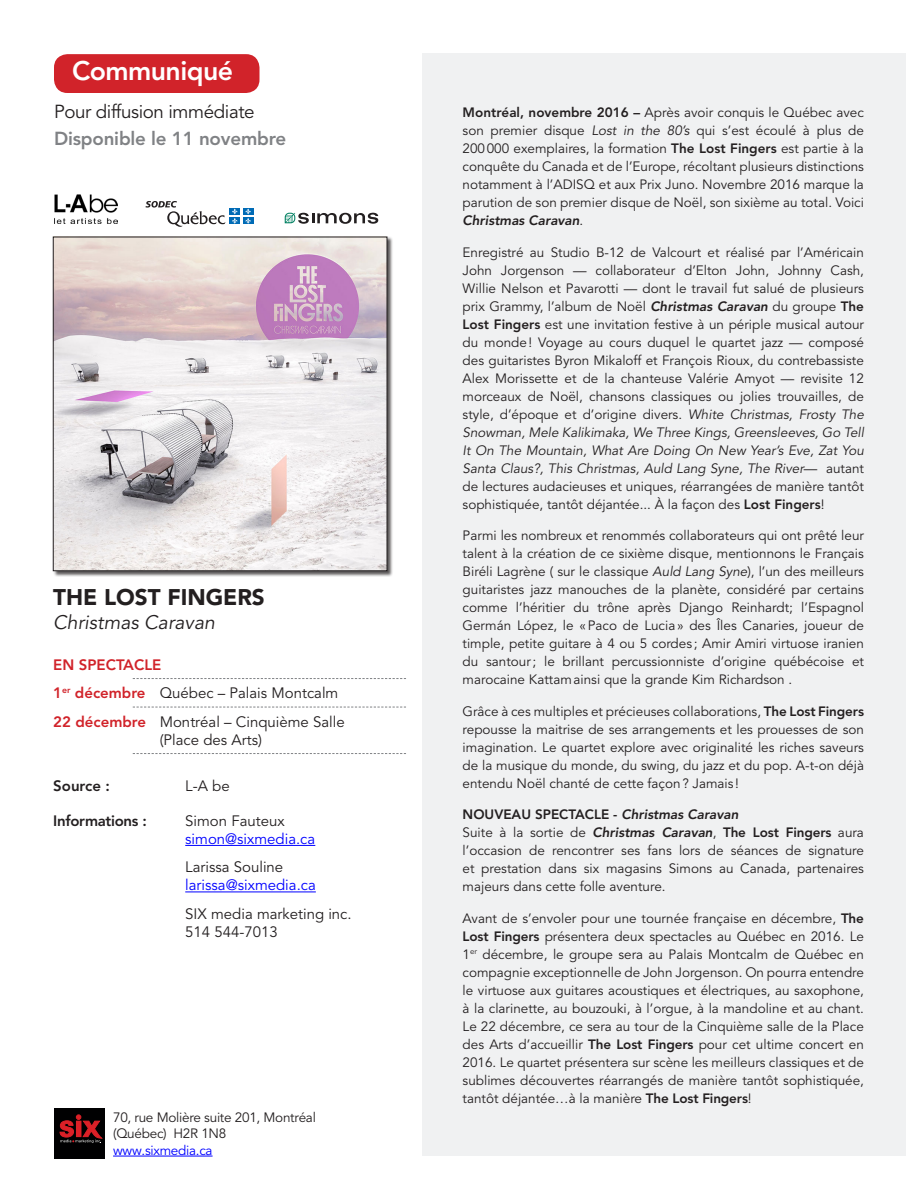
<style>
.page{position:relative;width:918px;height:1188px;background:#fff}
.page>*{position:absolute;margin:0;border:0;box-sizing:border-box;transform-origin:0 0}
.t1{font:800 26.7px "Avenir";letter-spacing:-.02em;color:#fff}
.Le_nouvel_album{font:900 22.5px "Avenir";color:#231f20}
.Le_nouvel_album-2{font:italic 19.5px "Avenir";color:#231f20}
.t2{font:18.75px "Avenir";letter-spacing:-.02em;color:#231f20}
.Le_nouvel_album-3{font:800 18.75px "Avenir";letter-spacing:-.01em;color:#808285}
.t3{font:15px/18px "Avenir";color:#231f20}
.t4{font:15px "Avenir";color:#00f}
.t5{font:800 15px "Avenir";letter-spacing:-.02em;color:#231f20}
.t6{font:800 15px "Avenir";color:#d1232a}
.t7{font:13.5px/18px "Avenir";color:#231f20;text-align:justify}
.t8{font:13.5px/16.5px "Avenir";letter-spacing:-.02em;color:#231f20}
.t9{font:800 13.5px "Avenir";color:#231f20}
.t10{font:13.5px "Avenir";letter-spacing:-.02em;color:#00f}
.s1{font-weight:800;color:#d1232a}
.s2{font-weight:800}
.s3{font-style:italic}
.s4{font-weight:800;font-style:italic}
</style>
<div class="page">
<div style="left:422px;top:53px;width:483px;height:1103px;background:#f0f1f2"></div>
<svg style="left:133px;top:678px;width:273px;height:1px"></svg>
<svg style="left:133px;top:707px;width:273px;height:1px"></svg>
<svg style="left:133px;top:753px;width:273px;height:1px"></svg>
<hr style="left:185px;top:845px;width:130px;height:1px;background:#00f">
<hr style="left:185px;top:892px;width:131px;height:1px;background:#00f">
<div style="left:53px;top:237px;width:340px;height:340px;background:#231f20;opacity:.75"></div>
<img style="left:55px;top:239px;width:330px;height:330px">
<div style="left:53px;top:237px;width:334px;height:334px;border:1px solid #231f20"></div>
<div style="left:54px;top:54px;width:206px;height:39px;background:#d1232a;border-radius:14px"></div>
<div style="left:54px;top:1108px;width:50px;height:50px;background:#000001"></div>
<svg style="left:60px;top:1115px;width:42px;height:28px"></svg>
<hr style="left:113px;top:1156px;width:100px;height:1px;background:#00f">
<img style="left:54px;top:194px;width:64px;height:30px">
<div style="left:230px;top:208px;width:10px;height:7px;background:#006bb6"></div>
<div style="left:243px;top:208px;width:10px;height:7px;background:#006bb6"></div>
<div style="left:230px;top:218px;width:10px;height:6px;background:#006bb6"></div>
<svg style="left:232px;top:209px;width:6px;height:15px"></svg>
<div style="left:243px;top:218px;width:10px;height:6px;background:#006bb6"></div>
<svg style="left:245px;top:209px;width:6px;height:15px"></svg>
<svg style="left:146px;top:201px;width:80px;height:26px"></svg>
<svg style="left:285px;top:213px;width:93px;height:11px"></svg>
<p class="t1" style="left:72px;top:55px;width:163px">Communiqué</p>
<p class="t2" style="left:54px;top:101px;width:202px">Pour diffusion immédiate</p>
<p class="Le_nouvel_album-3" style="left:54px;top:127px;width:234px">Disponible le 11 novembre</p>
<p class="Le_nouvel_album" style="left:53px;top:584px;width:213px">THE LOST FINGERS</p>
<p class="Le_nouvel_album-2" style="left:53px;top:611px;width:163px">Christmas Caravan</p>
<p class="t6" style="left:53px;top:656px;width:110px">EN SPECTACLE</p>
<p class="t3" style="left:53px;top:685px;width:287px"><span class="s1">1</span><sup>er</sup> <span class="s1">décembre</span> Québec – Palais Montcalm</p>
<p class="t3" style="left:160px;top:713px;width:187px;text-indent:-106px"><span class="s1">22 décembre</span> Montréal – Cinquième Salle (Place des Arts)</p>
<p class="t5" style="left:53px;top:777px;width:58px">Source :</p>
<p class="t3" style="left:185px;top:778px;width:46px">L-A be</p>
<p class="t5" style="left:53px;top:812px;width:95px">Informations :</p>
<p class="t3" style="left:185px;top:812px;width:101px">Simon Fauteux</p>
<p class="t4" style="left:185px;top:830px;width:132px">simon@sixmedia.ca</p>
<p class="t3" style="left:185px;top:859px;width:100px">Larissa Souline</p>
<p class="t4" style="left:185px;top:877px;width:132px">larissa@sixmedia.ca</p>
<p class="t3" style="left:185px;top:905px;width:168px">SIX media marketing inc.<br>514 544-7013</p>
<p class="t8" style="left:113px;top:1109px;width:204px">70, rue Molière suite 201, Montréal (Québec) H2R 1N8</p>
<p class="t10" style="left:113px;top:1142px;width:101px">www.sixmedia.ca</p>
<p class="t7" style="left:463px;top:104px;width:403px"><span class="s2">Montréal, novembre 2016 –</span> Après avoir conquis le Québec avec son premier disque <span class="s3">Lost in the 80’s</span> qui s’est écoulé à plus de 200000 exemplaires, la formation <span class="s2">The Lost Fingers</span> est partie à la conquête du Canada et de l’Europe, récoltant plusieurs distinctions notamment à l’ADISQ et aux Prix Juno. Novembre 2016 marque la parution de son premier disque de Noël, son sixième au total. Voici <span class="s4">Christmas Caravan</span>.</p>
<p class="t7" style="left:463px;top:244px;width:403px">Enregistré au Studio B-12 de Valcourt et réalisé par l’Américain John Jorgenson — collaborateur d’Elton John, Johnny Cash, Willie Nelson et Pavarotti — dont le travail fut salué de plusieurs prix Grammy, l’album de Noël <span class="s4">Christmas Caravan</span> du groupe <span class="s2">The Lost Fingers</span> est une invitation festive à un périple musical autour du monde! Voyage au cours duquel le quartet jazz — composé des guitaristes Byron Mikaloff et François Rioux, du contrebassiste Alex Morissette et de la chanteuse Valérie Amyot — revisite 12 morceaux de Noël, chansons classiques ou jolies trouvailles, de style, d’époque et d’origine divers. <span class="s3">White Christmas, Frosty The Snowman, Mele Kalikimaka, We Three Kings, Greensleeves, Go Tell It On The Mountain, What Are Doing On New Year’s Eve, Zat You Santa Claus?, This Christmas, Auld Lang Syne, The River</span>— autant de lectures audacieuses et uniques, réarrangées de manière tantôt sophistiquée, tantôt déjantée... À la façon des <span class="s2">Lost Fingers</span>!</p>
<p class="t7" style="left:463px;top:527px;width:403px">Parmi les nombreux et renommés collaborateurs qui ont prêté leur talent à la création de ce sixième disque, mentionnons le Français Biréli Lagrène ( sur le classique <span class="s3">Auld Lang Syne</span>), l’un des meilleurs guitaristes jazz manouches de la planète, considéré par certains comme l’héritier du trône après Django Reinhardt; l’Espagnol Germán López, le «Paco de Lucia» des Îles Canaries, joueur de timple, petite guitare à 4 ou 5 cordes ; Amir Amiri virtuose iranien du santour; le brillant percussionniste d’origine québécoise et marocaine Kattamainsi que la grande Kim Richardson .</p>
<p class="t7" style="left:463px;top:703px;width:403px">Grâce à ces multiples et précieuses collaborations, <span class="s2">The Lost Fingers </span>repousse la maitrise de ses arrangements et les prouesses de son imagination. Le quartet explore avec originalité les riches saveurs de la musique du monde, du swing, du jazz et du pop. A-t-on déjà entendu Noël chanté de cette façon? Jamais !</p>
<p class="t9" style="left:463px;top:807px;width:277px">NOUVEAU SPECTACLE - <span class="s3">Christmas Caravan</span></p>
<p class="t7" style="left:463px;top:824px;width:403px">Suite à la sortie de <span class="s4">Christmas Caravan</span>, <span class="s2">The Lost Fingers</span> aura l’occasion de rencontrer ses fans lors de séances de signature et prestation dans six magasins Simons au Canada, partenaires majeurs dans cette folle aventure.</p>
<p class="t7" style="left:463px;top:910px;width:403px">Avant de s’envoler pour une tournée française en décembre, <span class="s2">The Lost Fingers</span> présentera deux spectacles au Québec en 2016. Le 1<sup>er</sup> décembre, le groupe sera au Palais Montcalm de Québec en compagnie exceptionnelle de John Jorgenson. On pourra entendre le virtuose aux guitares acoustiques et électriques, au saxophone, à la clarinette, au bouzouki, à l’orgue, à la mandoline et au chant.<br>Le 22 décembre, ce sera au tour de la Cinquième salle de la Place des Arts d’accueillir <span class="s2">The Lost Fingers</span> pour cet ultime concert en 2016. Le quartet présentera sur scène les meilleurs classiques et de sublimes découvertes réarrangés de manière tantôt sophistiquée, tantôt déjantée…à la manière <span class="s2">The Lost Fingers</span>!</p>
</div>
